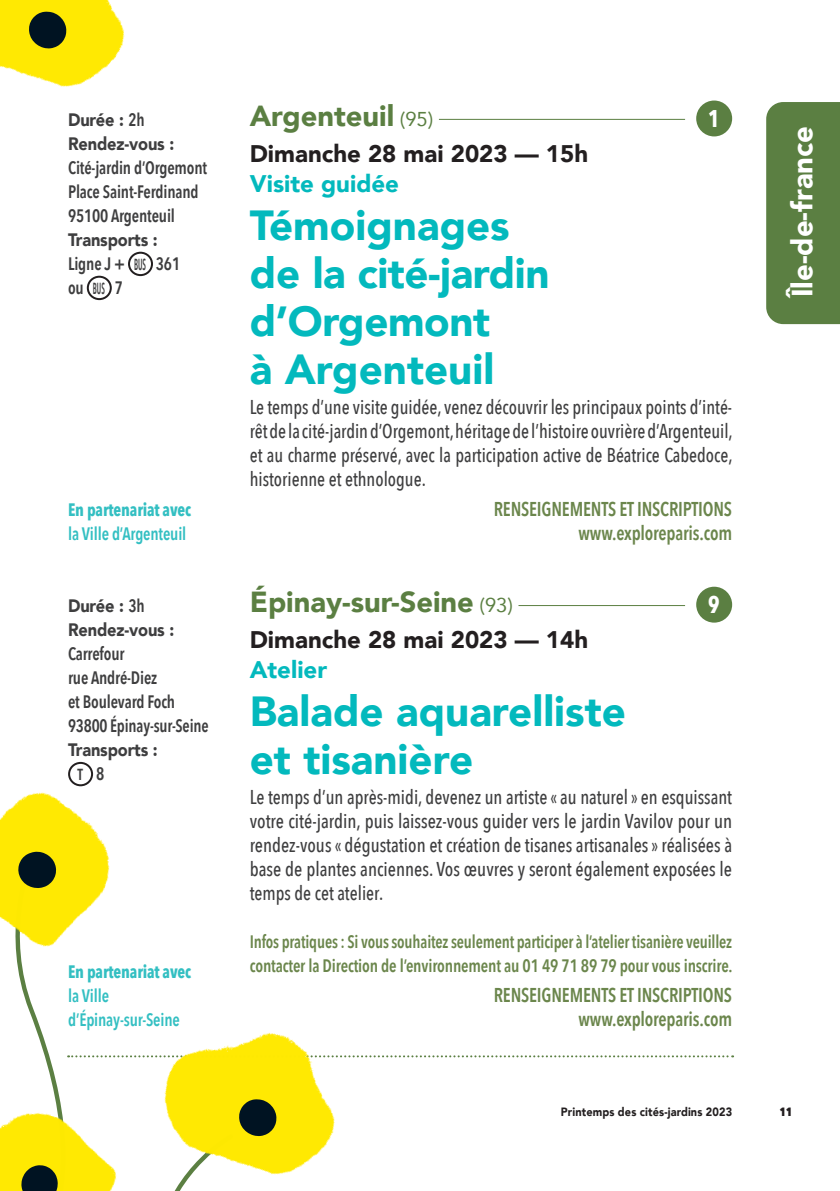
<style>
.page{position:relative;width:840px;height:1191px;background:#fff}
.page>*{position:absolute;margin:0;border:0;box-sizing:border-box;transform-origin:0 0}
.t1{font:900 42px "Avenir";color:#03b9bd}
.t2{font:900 29.2px "Avenir";color:#fff}
.t3{font:900 29px "Avenir";color:#5b7f42}
.t4{font:700 24.2px "Avenir Next Condensed";color:#fff;scale:.91 1}
.t5{font:900 24px "Avenir";color:#231f20}
.t6{font:900 24px "Avenir";color:#03b9bd}
.t7{font:500 20px/24px "Avenir Next Condensed";color:#3e3e3f;text-align:justify;scale:.92 1}
.t8{font:500 20px/24px "Avenir Next Condensed";color:#3e3e3f;text-align:justify;scale:.91 1}
.t9{font:600 20px "Avenir Next Condensed";letter-spacing:-.01em;color:#6b864c;scale:.91 1}
.t10{font:600 18px/24px "Avenir Next Condensed";letter-spacing:-.01em;color:#6b864c;scale:.89 1}
.t11{font:600 18px/24px "Avenir Next Condensed";letter-spacing:-.01em;color:#3e3e3f;scale:.91 1}
.t12{font:900 18px "Avenir";letter-spacing:-.01em;color:#3e3e3f;scale:.91 1}
.t13{font:600 18px "Avenir Next Condensed";letter-spacing:-.01em;color:#33bfc2;scale:.91 1}
.t14{font:700 18px "Avenir Next Condensed";letter-spacing:-.01em;color:#33bfc2;scale:.91 1}
.t15{font:600 18px "Avenir Next Condensed";letter-spacing:-.01em;color:#3e3e3f;scale:.89 1}
.t16{font:600 16px "Avenir Next Condensed";color:#3e3e3f;scale:.49 1}
.t17{font:600 16px "Avenir Next Condensed";color:#3e3e3f;scale:.91 1}
.t18{font:900 12px "Avenir";letter-spacing:.01em;color:#231f20;scale:.91 1}
.t19{font:800 12px "Avenir Next Condensed";color:#231f20;scale:.91 1}
.s1{font-family:"Avenir Next Condensed";font-weight:600}
.s2{font-weight:400;font-size:20px}
</style>
<div class="page">
<hr style="left:438px;top:119px;width:246px;height:1px;background:#5b7f42">
<div style="left:695px;top:100px;width:36px;height:36px;background:#5b7f42;border-radius:50%"></div>
<hr style="left:518px;top:605px;width:166px;height:1px;background:#5b7f42">
<div style="left:695px;top:586px;width:36px;height:36px;background:#5b7f42;border-radius:50%"></div>
<div style="left:128px;top:252px;width:25px;height:24px;border:2px solid #231f20;border-radius:50%"></div>
<div style="left:87px;top:276px;width:25px;height:24px;border:2px solid #231f20;border-radius:50%"></div>
<div style="left:68px;top:762px;width:25px;height:24px;border:2px solid #231f20;border-radius:50%"></div>
<div style="left:766px;top:102px;width:73px;height:222px;background:#5b7f42"></div>
<img style="left:0;top:768px;width:107px;height:83px">
<svg style="left:0;top:851px;width:732px;height:340px"></svg>
<img style="left:0;top:0;width:125px;height:87px">
<svg style="left:28px;top:12px;width:38px;height:37px"></svg>
<p class="t12" style="left:68px;top:104px;width:86px">Durée : <span class="s1">2h</span></p>
<p class="t12" style="left:68px;top:128px;width:118px">Rendez-vous :</p>
<p class="t11" style="left:68px;top:155px;width:154px">Cité-jardin d’Orgemont</p>
<p class="t11" style="left:68px;top:179px;width:145px">Place Saint-Ferdinand<br>95100 Argenteuil</p>
<p class="t12" style="left:68px;top:224px;width:100px">Transports :</p>
<p class="t11" style="left:68px;top:251px;width:64px">Ligne J +</p>
<p class="t16" style="left:134px;top:250px;width:26px">BUS</p>
<p class="t11" style="left:156px;top:251px;width:28px">361</p>
<p class="t11" style="left:68px;top:275px;width:19px">ou</p>
<p class="t16" style="left:93px;top:274px;width:26px">BUS</p>
<p class="t11" style="left:115px;top:275px;width:10px">7</p>
<p class="t14" style="left:68px;top:499px;width:137px">En partenariat avec</p>
<p class="t13" style="left:68px;top:518px;width:131px">la Ville d’Argenteuil</p>
<p class="t12" style="left:68px;top:590px;width:86px">Durée : <span class="s1">3h</span></p>
<p class="t12" style="left:68px;top:614px;width:118px">Rendez-vous :</p>
<p class="t11" style="left:68px;top:641px;width:63px">Carrefour</p>
<p class="t11" style="left:68px;top:665px;width:99px">rue André-Diez</p>
<p class="t11" style="left:68px;top:689px;width:119px">et Boulevard Foch</p>
<p class="t15" style="left:68px;top:710px;width:159px">93800 Épinay-sur-Seine</p>
<p class="t12" style="left:68px;top:734px;width:100px">Transports :</p>
<p class="t17" style="left:77px;top:760px;width:8px">T</p>
<p class="t11" style="left:96px;top:761px;width:11px">8</p>
<p class="t14" style="left:68px;top:961px;width:137px">En partenariat avec</p>
<p class="t13" style="left:68px;top:980px;width:46px">la Ville</p>
<p class="t13" style="left:68px;top:1004px;width:124px">d’Épinay-sur-Seine</p>
<p class="t3" style="left:249px;top:91px;width:185px">Argenteuil <span class="s2">(95)</span></p>
<p class="t4" style="left:708px;top:103px;width:14px">1</p>
<p class="t5" style="left:249px;top:133px;width:340px">Dimanche 28 mai 2023 — 15h</p>
<p class="t6" style="left:249px;top:163px;width:151px">Visite guidée</p>
<p class="t1" style="left:249px;top:189px;width:261px">Témoignages</p>
<p class="t1" style="left:249px;top:237px;width:301px">de la cité-jardin</p>
<p class="t1" style="left:249px;top:285px;width:242px">d’Orgemont</p>
<p class="t1" style="left:249px;top:333px;width:246px">à Argenteuil</p>
<p class="t8" style="left:249px;top:395px;width:532px">Le temps d’une visite guidée, venez découvrir les principaux points d’inté&shy;rêt de la cité-jardin d’Orgemont, héritage de l’histoire ouvrière d’Argenteuil, et au charme préservé, avec la participation active de Béatrice Cabedoce, historienne et ethnologue.</p>
<p class="t9" style="left:493px;top:492px;width:263px">RENSEIGNEMENTS ET INSCRIPTIONS</p>
<p class="t9" style="left:578px;top:516px;width:170px">www.exploreparis.com</p>
<p class="t3" style="left:249px;top:577px;width:264px">Épinay-sur-Seine <span class="s2">(93)</span></p>
<p class="t4" style="left:708px;top:589px;width:14px">9</p>
<p class="t5" style="left:249px;top:619px;width:340px">Dimanche 28 mai 2023 — 14h</p>
<p class="t6" style="left:249px;top:649px;width:79px">Atelier</p>
<p class="t1" style="left:249px;top:675px;width:377px">Balade aquarelliste</p>
<p class="t1" style="left:249px;top:723px;width:225px">et tisanière</p>
<p class="t7" style="left:249px;top:785px;width:525px">Le temps d’un après-midi, devenez un artiste « au naturel » en esquissant votre cité-jardin, puis laissez-vous guider vers le jardin Vavilov pour un rendez-vous « dégustation et création de tisanes artisanales » réalisées à base de plantes anciennes. Vos œuvres y seront également exposées le temps de cet atelier.</p>
<p class="t10" style="left:249px;top:929px;width:544px">Infos pratiques : Si vous souhaitez seulement participer à l’atelier tisanière veuillez contacter la Direction de l’environnement au 01 49 71 89 79 pour vous inscrire.</p>
<p class="t9" style="left:493px;top:978px;width:263px">RENSEIGNEMENTS ET INSCRIPTIONS</p>
<p class="t9" style="left:578px;top:1002px;width:170px">www.exploreparis.com</p>
<p class="t2" style="left:776px;top:297px;width:173px;rotate:-90deg">Île-de-france</p>
<p class="t18" style="left:560px;top:1102px;width:189px">Printemps des cités-jardins 2023</p>
<p class="t19" style="left:779px;top:1104px;width:15px">11</p>
</div>
